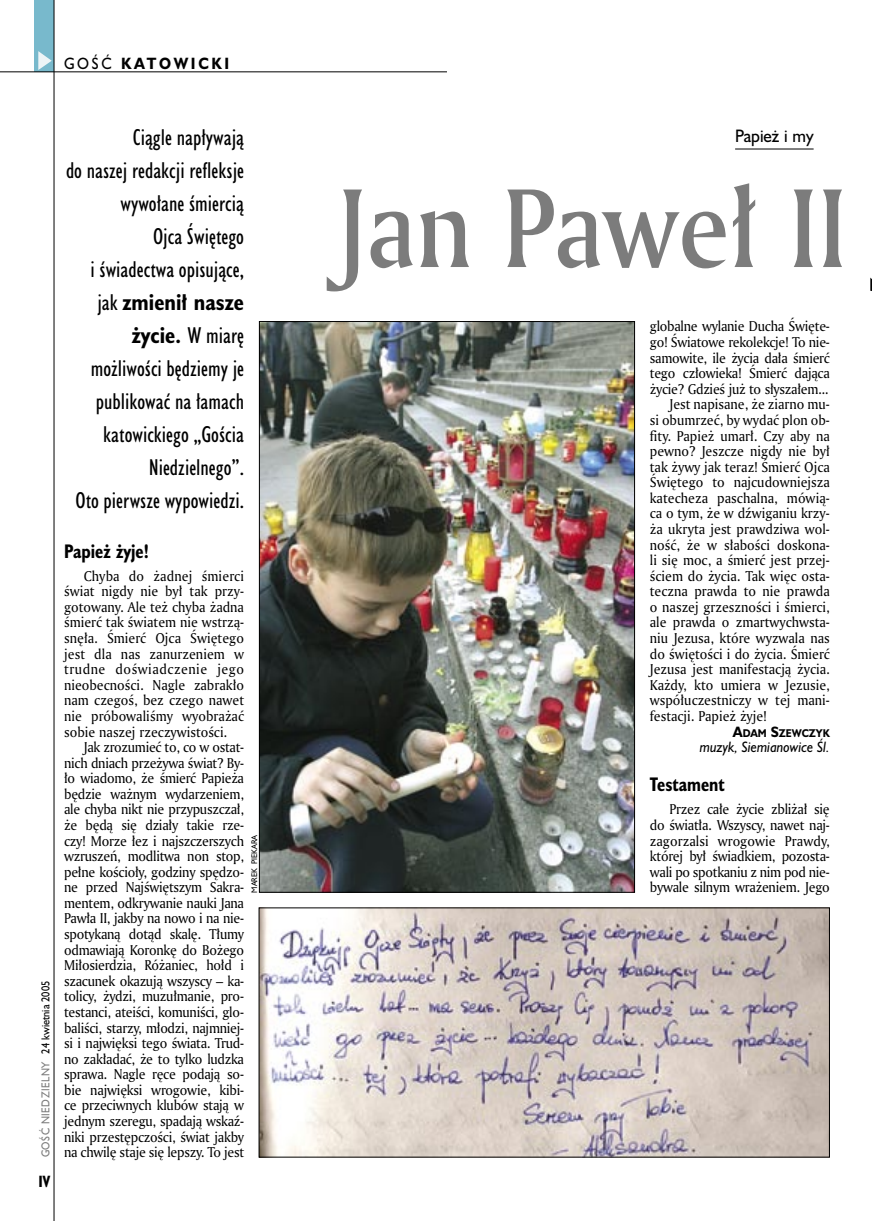
<style>
.page{position:relative;width:872px;height:1221px;background:#fff}
.page>*{position:absolute;margin:0;border:0;box-sizing:border-box;transform-origin:0 0}
._05_tytyl_AmMd_72_pt{font:108px "Amerigo Md PL";color:#7c7c7c;scale:.9 1}
._06-1_lead_prawy_HuCn_14_pt{font:21px/33px "Humanst 521 Cn PL";color:#000;text-align:right}
._05-L_tytul_listu_HuCnB_12_pt{font:700 18px "Humanst 521 Cn PL";color:#000;scale:.94 1}
._04-3_nadtytul_lokal{font:16.5px "Humanst 521 PL";color:#000;scale:.94 1}
._15a_temat_lewo{font:700 15px "Humanst 521 PL";letter-spacing:.2em;color:#000;scale:.9 1}
._16_pagina_lewa{font:700 15px "Humanst 521 Cn PL";color:#000;scale:.94 1}
._01_body_tekst{font:13.8px/15.6px "Amerigo PL";letter-spacing:-.02em;color:#000;text-align:justify;scale:.94 1}
._12b_miasto_na_koncu_Hu{font:italic 13.8px "Humanst 521 PL";color:#000;scale:.92 1}
._18a_data_lewa_GOSC{font:10.5px "Humanst 521 PL";letter-spacing:.05em;color:#7c7c7c;scale:.9 1}
._18_data_lewa{font:10.5px "Humanst 521 PL";color:#000;scale:.9 1}
._12a_autor_na_koncu_HuBd{font:700 10.35px "Humanst 521 PL";color:#000;scale:.9 1}
._09a_autor_zdjecia_Hu_5_pt{font:7.5px "Humanst 521 PL";color:#000;scale:.94 1}
.s1{font-weight:400}
.s2{font-weight:700}
.s3{font-size:13.8px}
</style>
<div class="page">
<div style="left:35px;top:0;width:19px;height:72px;background:#78b9cc"></div>
<svg style="left:38px;top:51px;width:14px;height:19px"></svg>
<hr style="left:54px;top:0;width:1px;height:1220px;background:#000">
<hr style="left:0;top:72px;width:447px;height:1px;background:#000">
<img style="left:261px;top:323px;width:372px;height:567px">
<hr style="left:735px;top:149px;width:78px;height:1px;background:#000">
<img style="left:261px;top:909px;width:566px;height:246px">
<p class="_15a_temat_lewo" style="left:64px;top:53px;width:185px"><span class="s1">GOŚĆ</span> KATOWICKI</p>
<p class="_18_data_lewa" style="left:38px;top:1053px;width:82px;rotate:-90deg">24 kwietnia 2005</p>
<p class="_18a_data_lewa_GOSC" style="left:38px;top:1157px;width:108px;rotate:-90deg">GOŚĆ NIEDZIELNY</p>
<p class="_16_pagina_lewa" style="left:38px;top:1170px;width:14px">IV</p>
<p class="_06-1_lead_prawy_HuCn_14_pt" style="left:66px;top:121px;width:180px">Ciągle napływają<br>do naszej redakcji refleksje wywołane śmiercią<br>Ojca Świętego<br>i świadectwa opisujące, jak <span class="s2">zmienił nasze życie.</span> W miarę możliwości będziemy je publikować na łamach katowickiego „Gościa<br>Niedzielnego”.<br>Oto pierwsze wypowiedzi.</p>
<p class="_05-L_tytul_listu_HuCnB_12_pt" style="left:64px;top:538px;width:92px">Papież żyje!</p>
<p class="_01_body_tekst" style="left:64px;top:567px;width:193px;text-indent:20px">Chyba do żadnej śmierci świat nigdy nie był tak przy&shy;gotowany. Ale też chyba żadna śmierć tak światem nie wstrzą&shy;snęła. Śmierć Ojca Świętego jest dla nas zanurzeniem w trudne doświadczenie jego nieobecności. Nagle zabrakło nam czegoś, bez czego nawet nie próbowaliśmy wyobrażać sobie naszej rzeczywistości.</p>
<p class="_01_body_tekst" style="left:64px;top:739px;width:193px;text-indent:20px">Jak zrozumieć to, co w ostat&shy;nich dniach przeżywa świat? By&shy;ło wiadomo, że śmierć Papieża będzie ważnym wydarzeniem, ale chyba nikt nie przypuszczał, że będą się działy takie rze&shy;czy! Morze łez i najszczerszych wzruszeń, modlitwa non stop, pełne kościoły, godziny spędzo&shy;ne przed Najświętszym Sakra&shy;mentem, odkrywanie nauki Jana Pawła II, jakby na nowo i na nie&shy;spotykaną dotąd skalę. Tłumy odmawiają Koronkę do Bożego Miłosierdzia, Różaniec, hołd i szacunek okazują wszyscy – ka&shy;tolicy, żydzi, muzułmanie, pro&shy;testanci, ateiści, komuniści, glo&shy;baliści, starzy, młodzi, najmniej&shy;si i najwięksi tego świata. Trud&shy;no zakładać, że to tylko ludzka sprawa. Nagle ręce podają so&shy;bie najwięksi wrogowie, kibi&shy;ce przeciwnych klubów stają w jednym szeregu, spadają wskaź&shy;niki przestępczości, świat jakby na chwilę staje się lepszy. To jest</p>
<p class="_09a_autor_zdjecia_Hu_5_pt" style="left:249px;top:892px;width:63px;rotate:-90deg">MAREK PIEKARA</p>
<p class="_04-3_nadtytul_lokal" style="left:735px;top:124px;width:85px">Papież i my</p>
<p class="_05_tytyl_AmMd_72_pt" style="left:337px;top:156px;width:568px">Jan Paweł II</p>
<p class="_01_body_tekst" style="left:650px;top:318px;width:193px">globalne wylanie Ducha Święte&shy;go! Światowe rekolekcje! To nie&shy;samowite, ile życia dała śmierć tego człowieka! Śmierć dająca życie? Gdzieś już to słyszałem...</p>
<p class="_01_body_tekst" style="left:650px;top:396px;width:193px;text-indent:20px">Jest napisane, że ziarno mu&shy;si obumrzeć, by wydać plon ob&shy;fity. Papież umarł. Czy aby na pewno? Jeszcze nigdy nie był tak żywy jak teraz! Śmierć Ojca Świętego to najcudowniejsza katecheza paschalna, mówią&shy;ca o tym, że w dźwiganiu krzy&shy;ża ukryta jest prawdziwa wol&shy;ność, że w słabości doskona&shy;li się moc, a śmierć jest przej&shy;ściem do życia. Tak więc osta&shy;teczna prawda to nie prawda o naszej grzeszności i śmierci, ale prawda o zmartwychwsta&shy;niu Jezusa, które wyzwala nas do świętości i do życia. Śmierć Jezusa jest manifestacją życia.<br>Każdy, kto umiera w Jezusie, współuczestniczy w tej mani&shy;festacji. Papież żyje!</p>
<p class="_12a_autor_na_koncu_HuBd" style="left:733px;top:725px;width:109px"><span class="s3">A</span>DAM <span class="s3">S</span>ZEWCZYK</p>
<p class="_12b_miasto_na_koncu_Hu" style="left:700px;top:737px;width:143px">muzyk, Siemianowice Śl.</p>
<p class="_05-L_tytul_listu_HuCnB_12_pt" style="left:650px;top:772px;width:81px">Testament</p>
<p class="_01_body_tekst" style="left:650px;top:801px;width:193px;text-indent:20px">Przez całe życie zbliżał się do światła. Wszyscy, nawet naj&shy;zagorzalsi wrogowie Prawdy, której był świadkiem, pozosta&shy;wali po spotkaniu z nim pod nie&shy;bywale silnym wrażeniem. Jego</p>
</div>
